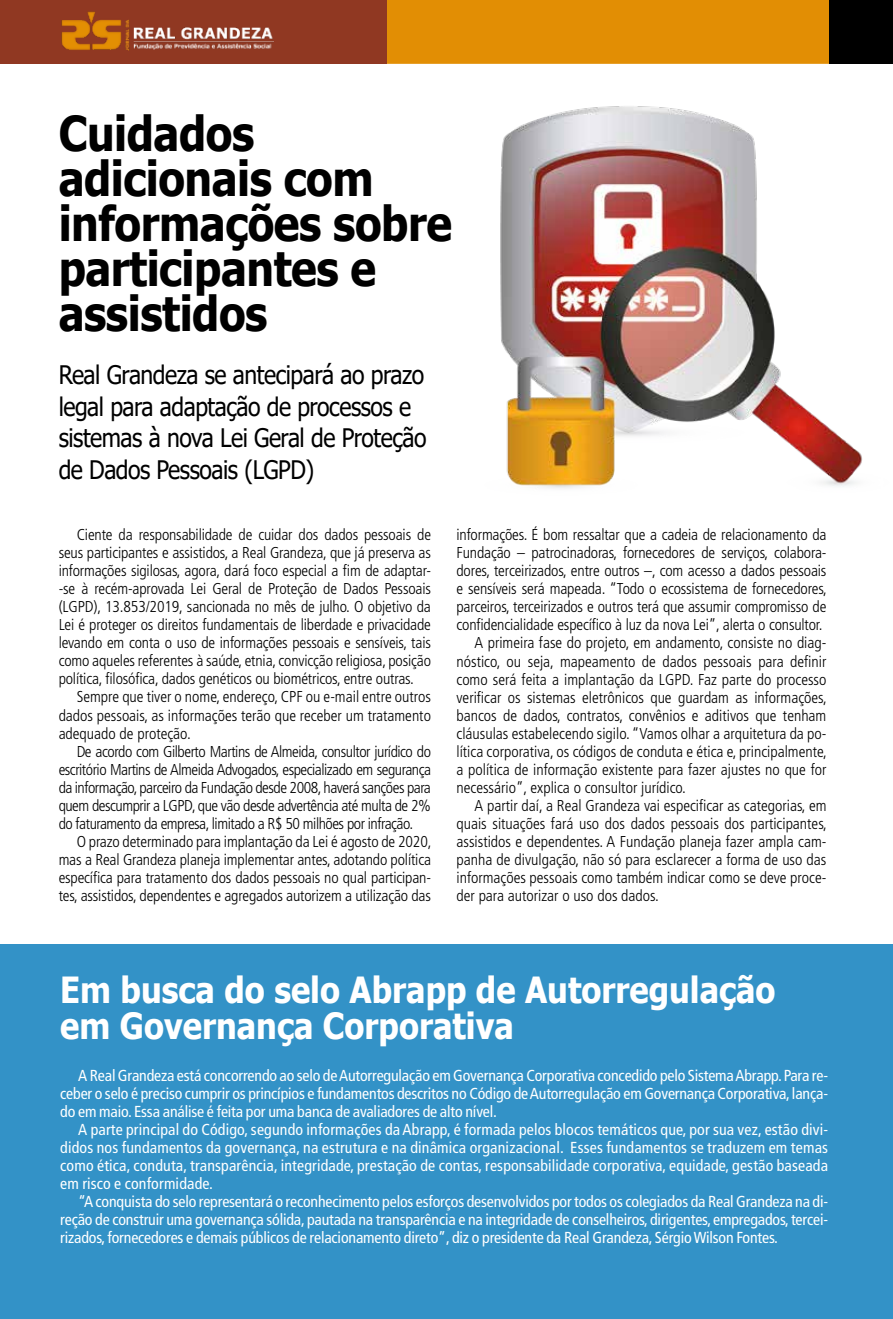
<style>
.page{position:relative;width:893px;height:1319px;background:#fff}
.page>*{position:absolute;margin:0;border:0;box-sizing:border-box;transform-origin:0 0}
.t1{font:700 48px/45px "Tahoma";letter-spacing:-.01em;color:#000;scale:.9 1}
.t2{font:700 36px/36px "Tahoma";color:#fff;scale:.9 1}
.t3{font:25.5px/31.5px "Tahoma";letter-spacing:-.02em;color:#000;scale:.9 1}
.t4{font:condensed 15.9px/18px "Frutiger";letter-spacing:-.01em;color:#fff;text-align:justify}
.t5{font:300 condensed 15.75px/18px "Frutiger";color:#000;text-align:justify}
</style>
<div class="page">
<div style="left:0;top:0;width:829px;height:64px;background:#e28e04"></div>
<div style="left:0;top:944px;width:893px;height:374px;background:#3392c7"></div>
<div style="left:829px;top:0;width:64px;height:64px;background:#000"></div>
<div style="left:0;top:0;width:387px;height:63px;background:#903822"></div>
<img style="left:125px;top:20px;width:149px;height:30px">
<img style="left:61px;top:11px;width:60px;height:39px">
<img style="left:500px;top:106px;width:362px;height:383px">
<h1 class="t1" style="left:59px;top:113px;width:439px">Cuidados adicionais com informações sobre participantes e assistidos</h1>
<h3 class="t3" style="left:59px;top:360px;width:410px">Real Grandeza se antecipará ao prazo legal para adaptação de processos e sistemas à nova Lei Geral de Proteção de Dados Pessoais (LGPD)</h3>
<p class="t5" style="left:59px;top:526px;width:374px;text-indent:18px">Ciente da responsabilidade de cuidar dos dados pessoais de seus participantes e assistidos, a Real Grandeza, que já preserva as informações sigilosas, agora, dará foco especial a fim de adaptar--se à recém-aprovada Lei Geral de Proteção de Dados Pessoais (LGPD), 13.853/2019, sancionada no mês de julho. O objetivo da Lei é proteger os direitos fundamentais de liberdade e privacidade levando em conta o uso de informações pessoais e sensíveis, tais como aqueles referentes à saúde, etnia, convicção religiosa, posição política, filosófica, dados genéticos ou biométricos, entre outras.</p>
<p class="t5" style="left:59px;top:688px;width:374px;text-indent:18px">Sempre que tiver o nome, endereço, CPF ou e-mail entre outros dados pessoais, as informações terão que receber um tratamento adequado de proteção.</p>
<p class="t5" style="left:59px;top:742px;width:374px;text-indent:18px">De acordo com Gilberto Martins de Almeida, consultor jurídico do escritório Martins de Almeida Advogados, especializado em segurança da informação, parceiro da Fundação desde 2008, haverá sanções para quem descumprir a LGPD, que vão desde advertência até multa de 2% do faturamento da empresa, limitado a R$ 50 milhões por infração.</p>
<p class="t5" style="left:59px;top:832px;width:374px;text-indent:18px">O prazo determinado para implantação da Lei é agosto de 2020, mas a Real Grandeza planeja implementar antes, adotando política específica para tratamento dos dados pessoais no qual participan&shy;tes, assistidos, dependentes e agregados autorizem a utilização das</p>
<p class="t5" style="left:456px;top:526px;width:371px">informações. É bom ressaltar que a cadeia de relacionamento da</p>
<p class="t5" style="left:456px;top:544px;width:371px">Fundação – patrocinadoras, fornecedores de serviços, colabora-</p>
<p class="t5" style="left:456px;top:562px;width:371px">dores, terceirizados, entre outros –, com acesso a dados pessoais</p>
<p class="t5" style="left:456px;top:580px;width:372px">e sensíveis será mapeada. “Todo o ecossistema de fornecedores,</p>
<p class="t5" style="left:456px;top:598px;width:371px">parceiros, terceirizados e outros terá que assumir compromisso de</p>
<p class="t5" style="left:456px;top:616px;width:367px">confidencialidade específico à luz da nova Lei”, alerta o consultor.</p>
<p class="t5" style="left:474px;top:634px;width:353px">A primeira fase do projeto, em andamento, consiste no diag-</p>
<p class="t5" style="left:456px;top:652px;width:371px">nóstico, ou seja, mapeamento de dados pessoais para definir</p>
<p class="t5" style="left:456px;top:670px;width:371px">como será feita a implantação da LGPD. Faz parte do processo</p>
<p class="t5" style="left:456px;top:688px;width:372px">verificar os sistemas eletrônicos que guardam as informações,</p>
<p class="t5" style="left:456px;top:706px;width:371px">bancos de dados, contratos, convênios e aditivos que tenham</p>
<p class="t5" style="left:456px;top:724px;width:371px">cláusulas estabelecendo sigilo. “Vamos olhar a arquitetura da po-</p>
<p class="t5" style="left:456px;top:742px;width:372px">lítica corporativa, os códigos de conduta e ética e, principalmente,</p>
<p class="t5" style="left:456px;top:760px;width:371px">a política de informação existente para fazer ajustes no que for</p>
<p class="t5" style="left:456px;top:778px;width:231px">necessário”, explica o consultor jurídico.</p>
<p class="t5" style="left:474px;top:796px;width:353px">A partir daí, a Real Grandeza vai especificar as categorias, em</p>
<p class="t5" style="left:456px;top:814px;width:372px">quais situações fará uso dos dados pessoais dos participantes,</p>
<p class="t5" style="left:456px;top:832px;width:371px">assistidos e dependentes. A Fundação planeja fazer ampla cam-</p>
<p class="t5" style="left:456px;top:850px;width:371px">panha de divulgação, não só para esclarecer a forma de uso das</p>
<p class="t5" style="left:456px;top:868px;width:371px">informações pessoais como também indicar como se deve proce-</p>
<p class="t5" style="left:456px;top:886px;width:204px">der para autorizar o uso dos dados.</p>
<h2 class="t2" style="left:60px;top:973px;width:796px">Em busca do selo Abrapp de Autorregulação em Governança Corporativa</h2>
<p class="t4" style="left:60px;top:1066px;width:769px;text-indent:18px">A Real Grandeza está concorrendo ao selo de Autorregulação em Governança Corporativa concedido pelo Sistema Abrapp. Para re&shy;ceber o selo é preciso cumprir os princípios e fundamentos descritos no Código de Autorregulação em Governança Corporativa, lança&shy;do em maio. Essa análise é feita por uma banca de avaliadores de alto nível.</p>
<p class="t4" style="left:60px;top:1120px;width:769px;text-indent:18px">A parte principal do Código, segundo informações da Abrapp, é formada pelos blocos temáticos que, por sua vez, estão divi&shy;didos nos fundamentos da governança, na estrutura e na dinâmica organizacional. Esses fundamentos se traduzem em temas como ética, conduta, transparência, integridade, prestação de contas, responsabilidade corporativa, equidade, gestão baseada em risco e conformidade.</p>
<p class="t4" style="left:60px;top:1192px;width:769px;text-indent:18px">“A conquista do selo representará o reconhecimento pelos esforços desenvolvidos por todos os colegiados da Real Grandeza na di&shy;reção de construir uma governança sólida, pautada na transparência e na integridade de conselheiros, dirigentes, empregados, tercei&shy;rizados, fornecedores e demais públicos de relacionamento direto”, diz o presidente da Real Grandeza, Sérgio Wilson Fontes.</p>
</div>
